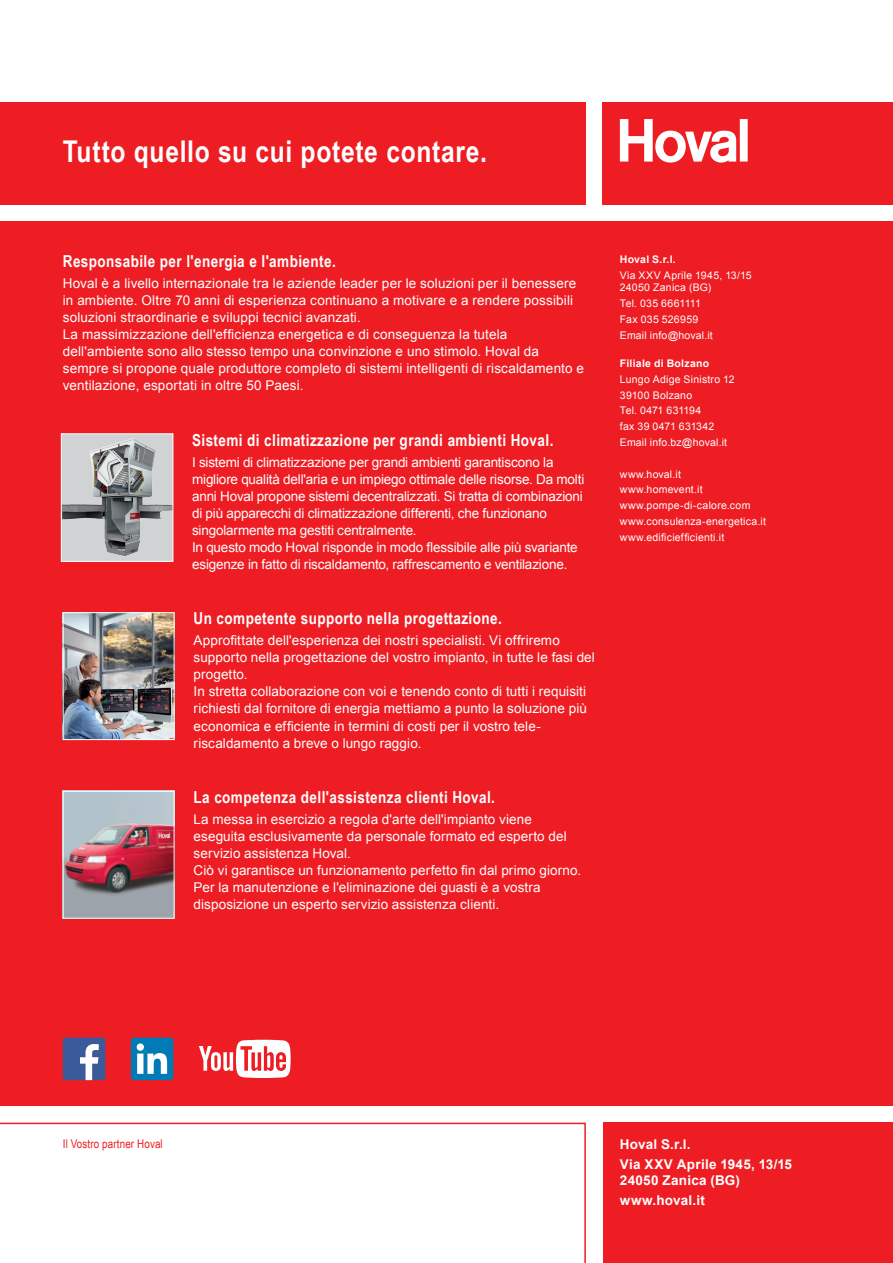
<style>
.page{position:relative;width:893px;height:1263px;background:#fff}
.page>*{position:absolute;margin:0;border:0;box-sizing:border-box;transform-origin:0 0}
.t1{font:700 30px "Arial Narrow";letter-spacing:.025em;color:#fff}
.t2{font:700 16.5px "Arial Narrow";letter-spacing:.025em;color:#fff}
.t3{font:13.5px/17px "Arial";letter-spacing:.005em;color:#fff}
.t4{font:13.5px/17px "Arial";letter-spacing:-.015em;color:#fff}
.t5{font:700 13.5px/19.4px "Arial";letter-spacing:.02em;color:#fff}
.t6{font:12px "Arial Narrow";letter-spacing:.01em;color:#ee1d23}
.t7{font:10.5px/15.8px "Arial";letter-spacing:.02em;color:#fff}
.t8{font:700 10.5px "Arial";letter-spacing:.025em;color:#fff}
</style>
<div class="page">
<div style="left:0;top:221px;width:893px;height:885px;background:#ee1d23"></div>
<hr style="left:892px;top:102px;width:1px;height:102px;background:#ee1d23">
<div style="left:603px;top:102px;width:289px;height:102px;background:#ee1d23"></div>
<svg style="left:620px;top:119px;width:128px;height:44px"></svg>
<div style="left:0;top:102px;width:586px;height:102px;background:#ee1d23"></div>
<img style="left:65px;top:793px;width:107px;height:123px">
<div style="left:63px;top:791px;width:111px;height:127px;border:1px solid #fff"></div>
<div style="left:603px;top:1123px;width:290px;height:140px;background:#ee1d23"></div>
<svg style="left:0;top:1123px;width:586px;height:140px"></svg>
<div style="left:63px;top:1037px;width:42px;height:43px;background:#3b5a9a;border-radius:2px"></div>
<svg style="left:80px;top:1044px;width:19px;height:36px"></svg>
<div style="left:131px;top:1037px;width:42px;height:43px;background:#007bb6;border-radius:3px"></div>
<svg style="left:137px;top:1043px;width:30px;height:31px"></svg>
<svg style="left:199px;top:1040px;width:92px;height:38px"></svg>
<img style="left:65px;top:614px;width:107px;height:124px">
<div style="left:63px;top:612px;width:111px;height:128px;border:1px solid #fff"></div>
<img style="left:63px;top:435px;width:108px;height:125px">
<div style="left:61px;top:433px;width:112px;height:129px;border:1px solid #fff"></div>
<svg style="left:121px;top:1236px;width:9px;height:27px"></svg>
<h1 class="t1" style="left:63px;top:128px;width:426px">Tutto quello su cui potete contare.</h1>
<p class="t2" style="left:63px;top:249px;width:274px">Responsabile per l'energia e l'ambiente.</p>
<p class="t3" style="left:63px;top:275px;width:523px">Hoval è a livello internazionale tra le aziende leader per le soluzioni per il benessere in ambiente. Oltre 70 anni di esperienza continuano a motivare e a rendere possibili soluzioni straordinarie e sviluppi tecnici avanzati.<br>La massimizzazione dell'efficienza energetica e di conseguenza la tutela dell'ambiente sono allo stesso tempo una convinzione e uno stimolo. Hoval da sempre si propone quale produttore completo di sistemi intelligenti di riscaldamento e ventilazione, esportati in oltre 50 Paesi.</p>
<p class="t2" style="left:192px;top:427px;width:363px">Sistemi di climatizzazione per grandi ambienti Hoval.</p>
<p class="t4" style="left:192px;top:454px;width:394px">I sistemi di climatizzazione per grandi ambienti garantiscono la migliore qualità dell'aria e un impiego ottimale delle risorse. Da molti anni Hoval propone sistemi decentralizzati. Si tratta di combinazioni di più apparecchi di climatizzazione differenti, che funzionano singolarmente ma gestiti centralmente.<br>In questo modo Hoval risponde in modo flessibile alle più svariante esigenze in fatto di riscaldamento, raffrescamento e ventilazione.</p>
<p class="t2" style="left:194px;top:606px;width:310px">Un competente supporto nella progettazione.</p>
<p class="t3" style="left:194px;top:632px;width:403px">Approfittate dell'esperienza dei nostri specialisti. Vi offriremo supporto nella progettazione del vostro impianto, in tutte le fasi del progetto.<br>In stretta collaborazione con voi e tenendo conto di tutti i requisiti richiesti dal fornitore di energia mettiamo a punto la soluzione più economica e efficiente in termini di costi per il vostro tele&shy;riscaldamento a breve o lungo raggio.</p>
<p class="t2" style="left:194px;top:784px;width:303px">La competenza dell'assistenza clienti Hoval.</p>
<p class="t3" style="left:194px;top:811px;width:389px">La messa in esercizio a regola d'arte dell'impianto viene eseguita esclusivamente da personale formato ed esperto del servizio assistenza Hoval.<br>Ciò vi garantisce un funzionamento perfetto fin dal primo giorno.<br>Per la manutenzione e l'eliminazione dei guasti è a vostra disposizione un esperto servizio assistenza clienti.</p>
<p class="t8" style="left:620px;top:252px;width:57px">Hoval S.r.l.</p>
<p class="t7" style="left:620px;top:269px;width:133px;line-height:12.6px">Via XXV Aprile 1945, 13/15<br>24050 Zanica (BG)</p>
<p class="t7" style="left:620px;top:295px;width:95px">Tel. 035 6661111<br>Fax 035 526959<br>Email info@hoval.it</p>
<p class="t8" style="left:620px;top:356px;width:91px">Filiale di Bolzano</p>
<p class="t7" style="left:620px;top:371px;width:116px">Lungo Adige Sinistro 12<br>39100 Bolzano<br>Tel. 0471 631194<br>fax 39 0471 631342<br>Email info.bz@hoval.it</p>
<p class="t7" style="left:620px;top:466px;width:148px">www.hoval.it www.homevent.it www.pompe-di-calore.com www.consulenza-energetica.it www.edificiefficienti.it</p>
<p class="t6" style="left:63px;top:1135px;width:101px">Il Vostro partner Hoval</p>
<p class="t5" style="left:620px;top:1135px;width:174px">Hoval S.r.l.<br>Via XXV Aprile 1945, 13/15</p>
<p class="t5" style="left:620px;top:1170px;width:121px;line-height:20.2px">24050 Zanica (BG) www.hoval.it</p>
</div>
